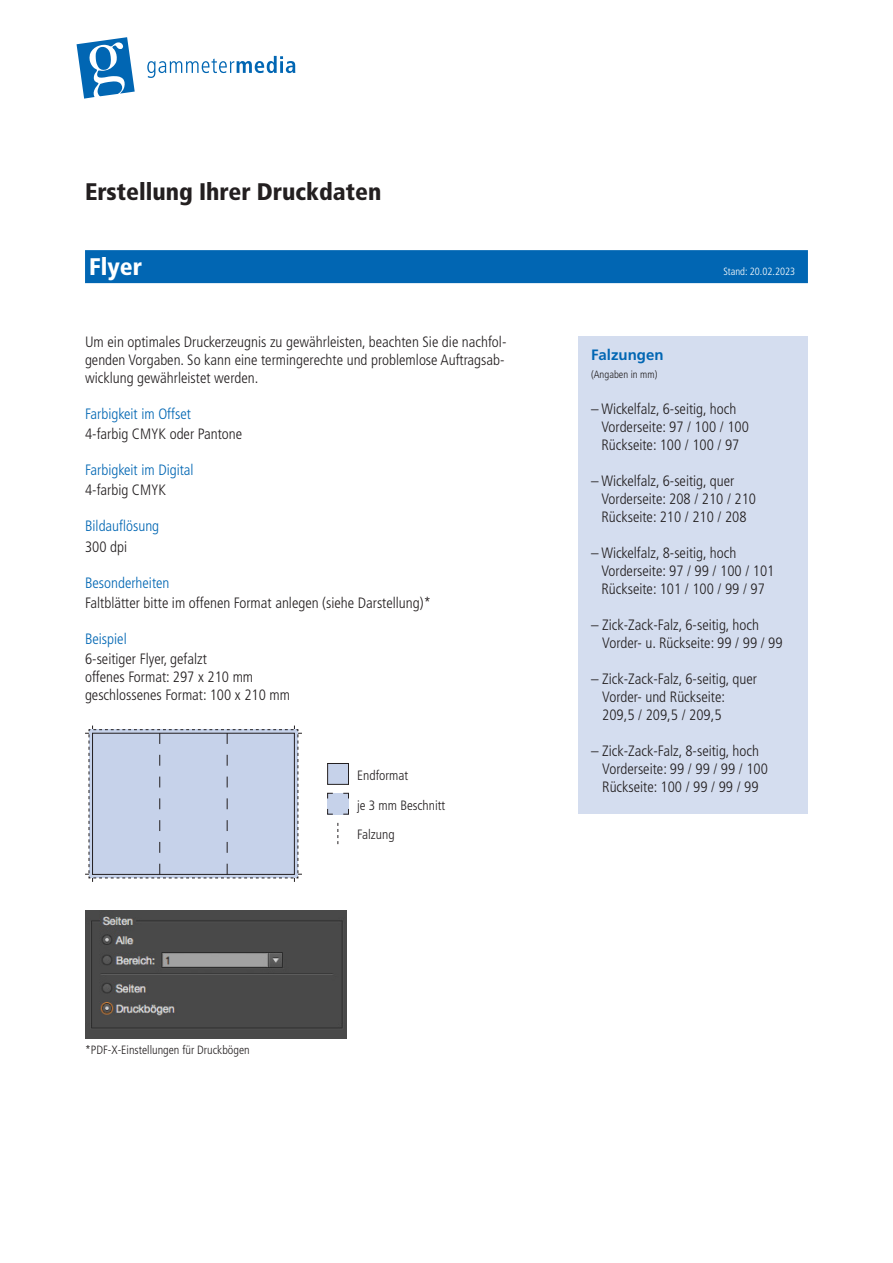
<style>
.page{position:relative;width:893px;height:1263px;background:#fff}
.page>*{position:absolute;margin:0;border:0;box-sizing:border-box;transform-origin:0 0}
.ht{font:900 condensed 24px "Frutiger LT";color:#231f20}
.Titel{font:900 condensed 24px "Frutiger LT";color:#fff}
.gs{font:300 condensed 15px/18px "Frutiger LT";color:#231f20}
.ut{font:300 condensed 15px "Frutiger LT";color:#0166b3}
.gs-2{font:700 15px "Frutiger LT";color:#0166b3}
.gs-3{font:300 condensed 13.5px "Frutiger LT";color:#231f20}
.ut-2{font:300 condensed 12px "Frutiger LT";color:#231f20}
.Titel-2{font:300 condensed 10.5px "Frutiger LT";color:#fff}
.gs-4{font:300 condensed 10.5px "Frutiger LT";color:#231f20}
</style>
<div class="page">
<div style="left:85px;top:250px;width:723px;height:33px;background:#0166b3"></div>
<div style="left:578px;top:336px;width:230px;height:477px;background:#d4ddef"></div>
<svg style="left:85px;top:725px;width:217px;height:157px;background:#c4cfe4"></svg>
<div style="left:328px;top:763px;width:20px;height:21px;background:#c6d2ea"></div>
<div style="left:327px;top:763px;width:22px;height:21px;border:1px solid #231f20"></div>
<svg style="left:327px;top:793px;width:22px;height:21px"></svg>
<svg style="left:338px;top:823px;width:1px;height:21px"></svg>
<img style="left:85px;top:910px;width:261px;height:129px">
<svg style="left:77px;top:37px;width:58px;height:62px"></svg>
<svg style="left:147px;top:56px;width:148px;height:22px"></svg>
<p class="ht" style="left:85px;top:177px;width:298px">Erstellung Ihrer Druckdaten</p>
<p class="Titel" style="left:89px;top:252px;width:54px">Flyer</p>
<p class="Titel-2" style="left:723px;top:265px;width:73px">Stand: 20.02.2023</p>
<p class="gs" style="left:85px;top:333px;width:423px">Um ein optimales Druckerzeugnis zu gewährleisten, beachten Sie die nachfol&shy;genden Vorgaben. So kann eine termingerechte und problemlose Auftragsab&shy;wicklung gewährleistet werden.</p>
<p class="ut" style="left:85px;top:405px;width:107px">Farbigkeit im Offset</p>
<p class="gs" style="left:85px;top:425px;width:159px">4-farbig CMYK oder Pantone</p>
<p class="ut" style="left:85px;top:462px;width:110px">Farbigkeit im Digital</p>
<p class="gs" style="left:85px;top:481px;width:83px">4-farbig CMYK</p>
<p class="ut" style="left:85px;top:518px;width:76px">Bildauflösung</p>
<p class="gs" style="left:85px;top:538px;width:44px">300 dpi</p>
<p class="ut" style="left:85px;top:574px;width:86px">Besonderheiten</p>
<p class="gs" style="left:85px;top:594px;width:347px">Faltblätter bitte im offenen Format anlegen (siehe Darstellung)*</p>
<p class="ut" style="left:85px;top:630px;width:43px">Beispiel</p>
<p class="gs" style="left:85px;top:650px;width:123px">6-seitiger Flyer, gefalzt</p>
<p class="gs" style="left:85px;top:668px;width:170px">offenes Format: 297 x 210 mm</p>
<p class="gs" style="left:85px;top:686px;width:207px">geschlossenes Format: 100 x 210 mm</p>
<p class="ut-2" style="left:85px;top:1043px;width:166px">*PDF-X-Einstellungen für Druckbögen</p>
<p class="gs-3" style="left:357px;top:767px;width:53px">Endformat</p>
<p class="gs-3" style="left:357px;top:797px;width:90px">je 3 mm Beschnitt</p>
<p class="gs-3" style="left:357px;top:827px;width:39px">Falzung</p>
<p class="gs-2" style="left:591px;top:346px;width:74px">Falzungen</p>
<p class="gs-4" style="left:591px;top:368px;width:68px">(Angaben in mm)</p>
<p class="gs" style="left:601px;top:400px;width:149px;text-indent:-10px">– Wickelfalz, 6-seitig, hoch<br>Vorderseite: 97 / 100 / 100<br>Rückseite: 100 / 100 / 97</p>
<p class="gs" style="left:601px;top:472px;width:156px;text-indent:-10px">– Wickelfalz, 6-seitig, quer<br>Vorderseite: 208 / 210 / 210<br>Rückseite: 210 / 210 / 208</p>
<p class="gs" style="left:601px;top:544px;width:175px;text-indent:-10px">– Wickelfalz, 8-seitig, hoch<br>Vorderseite: 97 / 99 / 100 / 101<br>Rückseite: 101 / 100 / 99 / 97</p>
<p class="gs" style="left:602px;top:616px;width:182px;text-indent:-11px">– Zick-Zack-Falz, 6-seitig, hoch<br>Vorder- u. Rückseite: 99 / 99 / 99</p>
<p class="gs" style="left:602px;top:670px;width:156px;text-indent:-11px">– Zick-Zack-Falz, 6-seitig, quer<br>Vorder- und Rückseite:<br>209,5 / 209,5 / 209,5</p>
<p class="gs" style="left:602px;top:742px;width:167px;text-indent:-11px">– Zick-Zack-Falz, 8-seitig, hoch<br>Vorderseite: 99 / 99 / 99 / 100<br>Rückseite: 100 / 99 / 99 / 99</p>
</div>
